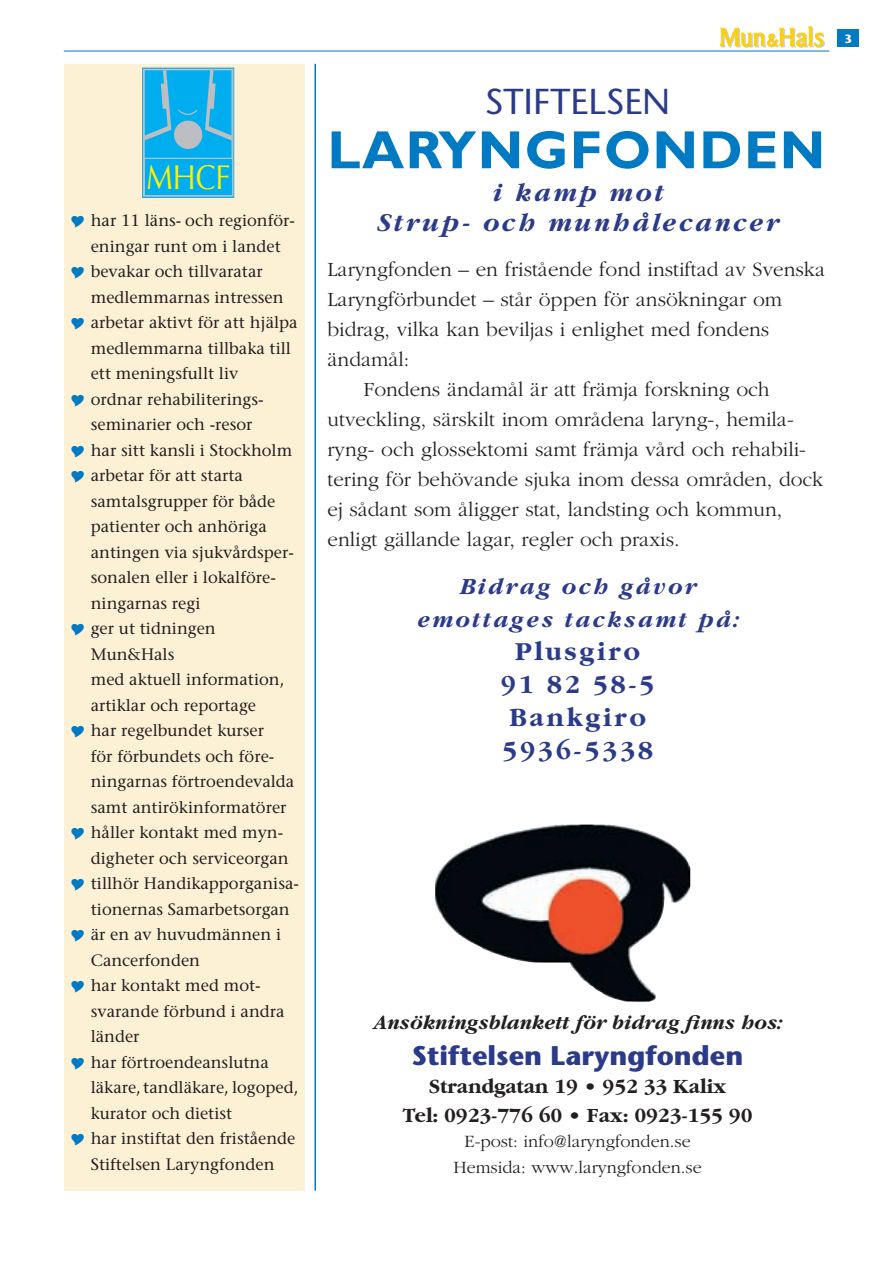
<style>
.page{position:relative;width:893px;height:1263px;background:#fff}
.page>*{position:absolute;margin:0;border:0;box-sizing:border-box;transform-origin:0 0}
.t1{font:700 54px "Gill Sans";letter-spacing:.025em;color:#007ac2}
.t2{font:36px "Stone Sans";color:#2b3b8a}
.t3{font:34.5px "Optima";color:#fff101;scale:.86 1}
.t4{font:700 27px/33px "Garamond";letter-spacing:.1em;color:#2b3b8a;text-align:center}
.t5{font:italic 700 27px/30px "Garamond";letter-spacing:.1em;color:#2b3b8a;text-align:center}
.t6{font:700 27px "Stone Sans";color:#2b3b8a}
.t7{font:27px "Baker Signet";letter-spacing:.015em;color:#fed105}
.t8{font:italic 700 24px/33px "Garamond";letter-spacing:.1em;color:#2b3b8a;text-align:center}
.t9{font:300 21px "Garamond";color:#231f20}
.t10{font:700 21px/28.5px "Garamond";color:#231f20;text-align:center}
.t11{font:italic 700 21px "Garamond";color:#231f20}
.t12{font:300 18px/25.5px "Garamond";color:#231f20;text-align:center}
.t13{font:16.5px/25.5px "Stone Serif";color:#231f20}
.t14{font:700 12px "Stone Sans";color:#fff}
.t15{font:500 condensed 9.75px "Avant Garde";color:#231f20;scale:1.14 1}
.s1{font-size:18px}
</style>
<div class="page">
<hr style="left:314px;top:64px;width:2px;height:1127px;background:#007ac2">
<div style="left:64px;top:64px;width:241px;height:1127px;background:#fdf1d5"></div>
<img style="left:435px;top:825px;width:255px;height:177px">
<hr style="left:64px;top:51px;width:765px;height:1px;background:#007ac2">
<div style="left:142px;top:68px;width:92px;height:129px;background:linear-gradient(to right,#bdbec1,#bdbec1)"></div>
<div style="left:145px;top:160px;width:86px;height:35px;background:#00aeef"></div>
<svg style="left:142px;top:68px;width:92px;height:90px;background:#2db1e3"></svg>
<div style="left:838px;top:30px;width:21px;height:17px;background:#007ac2"></div>
<h3 class="t3" style="left:146px;top:157px;width:99px">MHCF</h3>
<p class="t15" style="left:143px;top:215px;width:80px">LARYNGFÖRBUNDET</p>
<p class="t13" style="left:91px;top:209px;width:210px">har 11 läns- och regionför&shy;eningar runt om i landet bevakar och tillvaratar medlemmarnas intressen arbetar aktivt för att hjälpa medlemmarna tillbaka till ett meningsfullt liv<br>ordnar rehabiliterings&shy;seminarier och -resor<br>har sitt kansli i Stockholm arbetar för att starta samtalsgrupper för både patienter och anhöriga antingen via sjukvårdsper&shy;sonalen eller i lokalföre&shy;ningarnas regi<br>ger ut tidningen<br>Mun&amp;Hals<br>med aktuell information, artiklar och reportage<br>har regelbundet kurser<br>för förbundets och före&shy;ningarnas förtroendevalda samt antirökinformatörer håller kontakt med myn&shy;digheter och serviceorgan tillhör Handikapporganisa&shy;tionernas Samarbetsorgan är en av huvudmännen i<br>Cancerfonden<br>har kontakt med mot&shy;svarande förbund i andra länder<br>har förtroendeanslutna läkare,tandläkare, logoped, kurator och dietist<br>har instiftat den fristående<br>Stiftelsen Laryngfonden</p>
<h3 class="t7" style="left:719px;top:27px;width:106px">Mun<span class="s1">&amp;</span>Hals</h3>
<h2 class="t2" style="left:485px;top:88px;width:187px">STIFTELSEN</h2>
<h1 class="t1" style="left:327px;top:130px;width:499px">LARYNGFONDEN</h1>
<h3 class="t5" style="left:376px;top:177px;width:404px">i kamp mot<br>Strup- och munhålecancer</h3>
<p class="t9" style="left:327px;top:257px;width:499px">Laryngfonden – en fristående fond instiftad av Svenska</p>
<p class="t9" style="left:327px;top:287px;width:456px">Laryngförbundet – står öppen för ansökningar om</p>
<p class="t9" style="left:327px;top:317px;width:443px">bidrag, vilka kan beviljas i enlighet med fondens</p>
<p class="t9" style="left:327px;top:347px;width:83px">ändamål:</p>
<p class="t9" style="left:363px;top:377px;width:408px">Fondens ändamål är att främja forskning och</p>
<p class="t9" style="left:327px;top:407px;width:468px">utveckling, särskilt inom områdena laryng-, hemila-</p>
<p class="t9" style="left:327px;top:437px;width:480px">ryng- och glossektomi samt främja vård och rehabili-</p>
<p class="t9" style="left:327px;top:467px;width:498px">tering för behövande sjuka inom dessa områden, dock</p>
<p class="t9" style="left:327px;top:497px;width:456px">ej sådant som åligger stat, landsting och kommun,</p>
<p class="t9" style="left:327px;top:527px;width:354px">enligt gällande lagar, regler och praxis.</p>
<h3 class="t8" style="left:417px;top:569px;width:323px">Bidrag och gåvor emottages tacksamt på:</h3>
<h3 class="t4" style="left:501px;top:634px;width:155px">Plusgiro<br>91 82 58-5<br>Bankgiro<br>5936-5338</h3>
<p class="t14" style="left:844px;top:34px;width:9px">3</p>
<p class="t11" style="left:373px;top:1009px;width:410px">Ansökningsblankett för bidrag finns hos:</p>
<h3 class="t6" style="left:412px;top:1045px;width:333px">Stiftelsen Laryngfonden</h3>
<p class="t10" style="left:403px;top:1072px;width:351px">Strandgatan 19 • 952 33 Kalix<br>Tel: 0923-776 60 • Fax: 0923-155 90</p>
<p class="t12" style="left:453px;top:1128px;width:250px">E-post: info@laryngfonden.se<br>Hemsida: www.laryngfonden.se</p>
</div>
